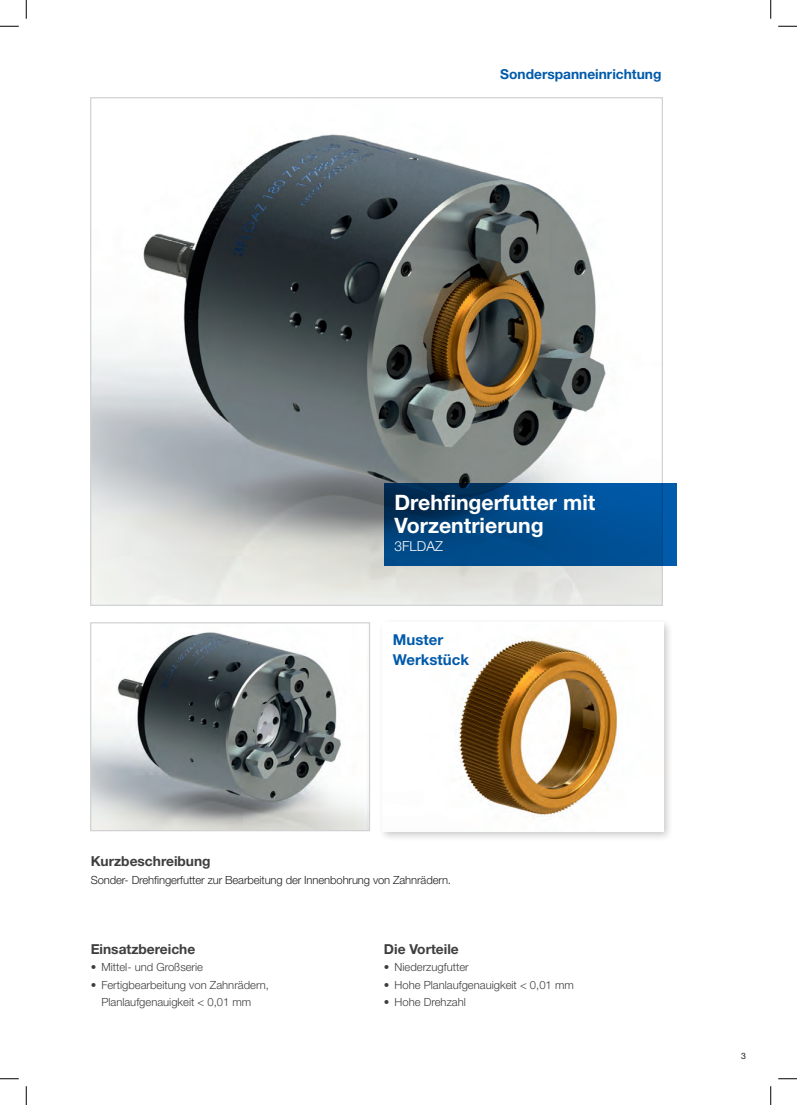
<style>
.page{position:relative;width:797px;height:1105px;background:#fff}
.page>*{position:absolute;margin:0;border:0;box-sizing:border-box;transform-origin:0 0}
.t1{font:700 21.25px/23.8px "Helvetica Neue LT Std";color:#fff}
.t2{font:700 15px/20px "Helvetica Neue LT Std";color:#015aaa}
.t3{font:700 13.75px "Helvetica Neue LT Std";color:#3e3e3f}
.t4{font:700 13.75px "Helvetica Neue LT Std";color:#015aaa}
.t5{font:300 13.75px "Helvetica Neue LT Std";color:#fff}
.t6{font:300 11.25px/17.5px "Helvetica Neue LT Std";color:#3e3e3f}
.t7{font:300 11.25px "Helvetica Neue LT Std";letter-spacing:-.01em;color:#231f20}
.t8{font:8.75px "Helvetica Neue LT Std";color:#231f20}
</style>
<div class="page">
<img style="left:92px;top:134px;width:569px;height:470px">
<div style="left:378px;top:618px;width:295px;height:224px;background:#231f20;opacity:.25"></div>
<img style="left:383px;top:623px;width:280px;height:209px">
<img style="left:92px;top:632px;width:276px;height:197px">
<div style="left:90px;top:622px;width:280px;height:209px;border:1px solid #d1d2d4"></div>
<svg style="left:384px;top:483px;width:292px;height:82px;background:#004887"></svg>
<svg style="left:0;top:25px;width:19px;height:2px"></svg>
<svg style="left:778px;top:25px;width:19px;height:2px"></svg>
<svg style="left:0;top:1078px;width:19px;height:1px"></svg>
<svg style="left:778px;top:1078px;width:19px;height:1px"></svg>
<svg style="left:25px;top:0;width:2px;height:19px"></svg>
<svg style="left:25px;top:1086px;width:2px;height:19px"></svg>
<svg style="left:770px;top:0;width:1px;height:19px"></svg>
<svg style="left:770px;top:1086px;width:1px;height:19px"></svg>
<p class="t4" style="left:500px;top:65px;width:163px">Sonderspanneinrichtung</p>
<h1 class="t1" style="left:394px;top:490px;width:202px">Drehfingerfutter mit<br>Vorzentrierung</h1>
<p class="t5" style="left:394px;top:538px;width:50px">3FLDAZ</p>
<h2 class="t2" style="left:393px;top:629px;width:78px">Muster<br>Werkstück</h2>
<p class="t3" style="left:91px;top:853px;width:121px">Kurzbeschreibung</p>
<p class="t7" style="left:91px;top:873px;width:362px">Sonder- Drehfingerfutter zur Bearbeitung der Innenbohrung von Zahnrädern.</p>
<p class="t3" style="left:91px;top:940px;width:106px">Einsatzbereiche</p>
<p class="t6" style="left:91px;top:958px;width:114px">• Mittel- und Großserie</p>
<p class="t6" style="left:101px;top:976px;width:169px;text-indent:-11px">• Fertigbearbeitung von Zahnrädern,<br>Planlaufgenauigkeit &lt; 0,01 mm</p>
<p class="t3" style="left:384px;top:940px;width:76px">Die Vorteile</p>
<p class="t6" style="left:384px;top:958px;width:86px">• Niederzugfutter</p>
<p class="t6" style="left:384px;top:976px;width:191px">• Hohe Planlaufgenauigkeit &lt; 0,01 mm</p>
<p class="t6" style="left:384px;top:993px;width:83px">• Hohe Drehzahl</p>
<p class="t8" style="left:741px;top:1050px;width:6px">3</p>
</div>
